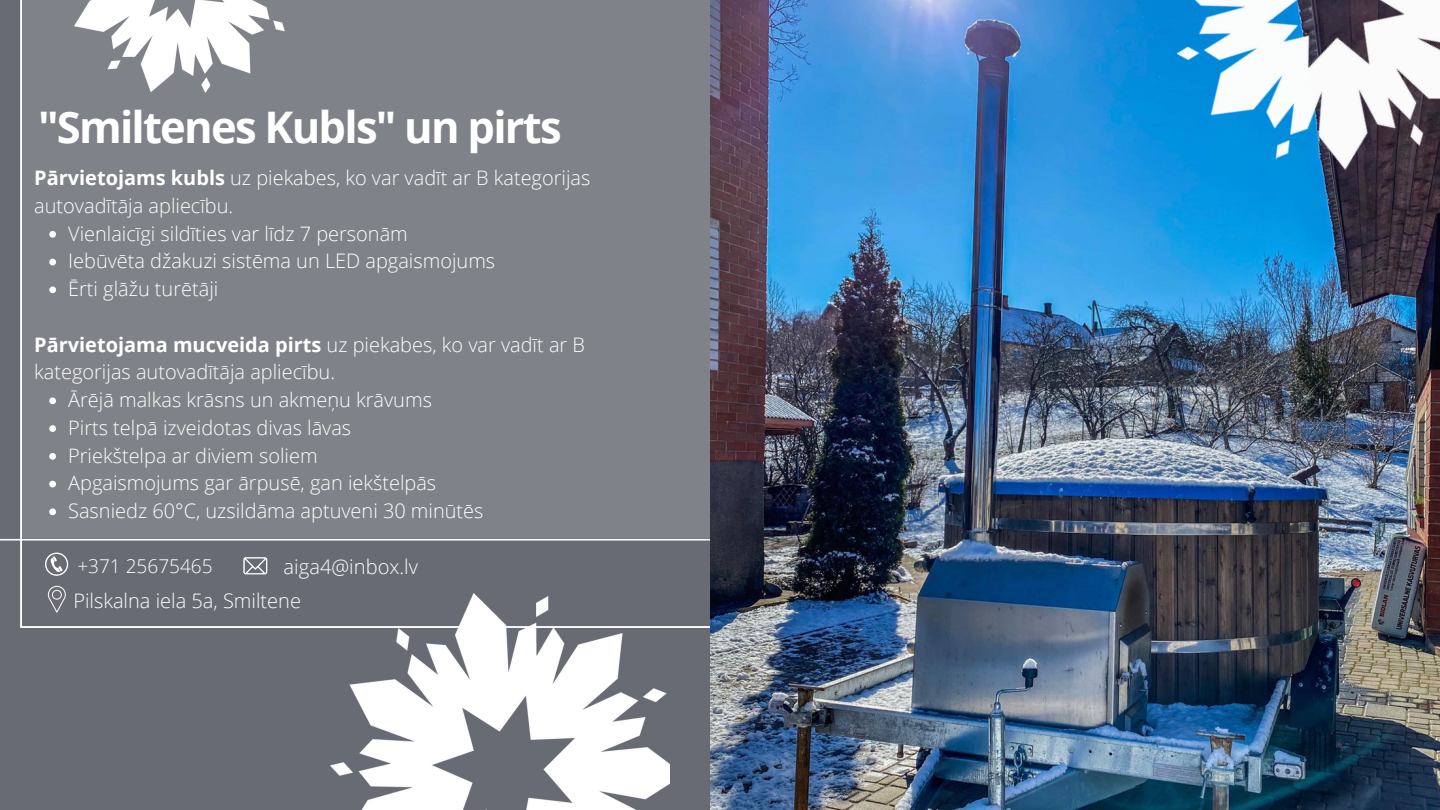
<style>
.page{position:relative;width:1440px;height:810px;background:#fff}
.page>*{position:absolute;margin:0;border:0;box-sizing:border-box;transform-origin:0 0}
.t1{font:700 43.5px "Open Sans";letter-spacing:-.04em;color:#fff}
.t2{font:300 20.1px "Open Sans";color:#fff}
.t3{font:300 20px/27.8px "Open Sans";color:#fff}
.t4{font:300 19px "Open Sans";color:#fff}
.s1{font-weight:700}
</style>
<div class="page">
<div style="left:0;top:539px;width:711px;height:271px;background:#686b73"></div>
<svg style="left:45px;top:553px;width:23px;height:23px"></svg>
<svg style="left:243px;top:557px;width:24px;height:17px"></svg>
<svg style="left:48px;top:586px;width:18px;height:27px"></svg>
<div style="left:22px;top:0;width:689px;height:538px;background:#7f8288"></div>
<img style="left:331px;top:594px;width:339px;height:216px">
<img style="left:66px;top:0;width:222px;height:92px">
<img style="left:711px;top:0;width:729px;height:810px">
<svg style="left:49px;top:231px;width:7px;height:7px"></svg>
<svg style="left:49px;top:259px;width:7px;height:6px"></svg>
<svg style="left:49px;top:286px;width:7px;height:7px"></svg>
<svg style="left:49px;top:397px;width:7px;height:7px"></svg>
<svg style="left:49px;top:425px;width:7px;height:7px"></svg>
<svg style="left:49px;top:453px;width:7px;height:7px"></svg>
<svg style="left:49px;top:481px;width:7px;height:6px"></svg>
<svg style="left:49px;top:508px;width:7px;height:7px"></svg>
<img style="left:1107px;top:0;width:333px;height:224px">
<h1 class="t1" style="left:38px;top:96px;width:525px">"Smiltenes Kubls" un pirts</h1>
<p class="t3" style="left:34px;top:164px;width:558px"><span class="s1">Pārvietojams kubls</span> uz piekabes, ko var vadīt ar B kategorijas autovadītāja apliecību.</p>
<p class="t3" style="left:68px;top:219px;width:429px">Vienlaicīgi sildīties var līdz 7 personām<br>Iebūvēta džakuzi sistēma un LED apgaismojums<br>Ērti glāžu turētāji</p>
<p class="t3" style="left:34px;top:330px;width:552px"><span class="s1">Pārvietojama mucveida pirts</span> uz piekabes, ko var vadīt ar B kategorijas autovadītāja apliecību.</p>
<p class="t3" style="left:68px;top:386px;width:417px">Ārējā malkas krāsns un akmeņu krāvums<br>Pirts telpā izveidotas divas lāvas<br>Priekštelpa ar diviem soliem<br>Apgaismojums gar ārpusē, gan iekštelpās Sasniedz 60°C, uzsildāma aptuveni 30 minūtēs</p>
<p class="t4" style="left:77px;top:553px;width:137px">+371 25675465</p>
<p class="t2" style="left:284px;top:553px;width:136px">aiga4@inbox.lv</p>
<p class="t3" style="left:73px;top:586px;width:229px">Pilskalna iela 5a, Smiltene</p>
</div>
